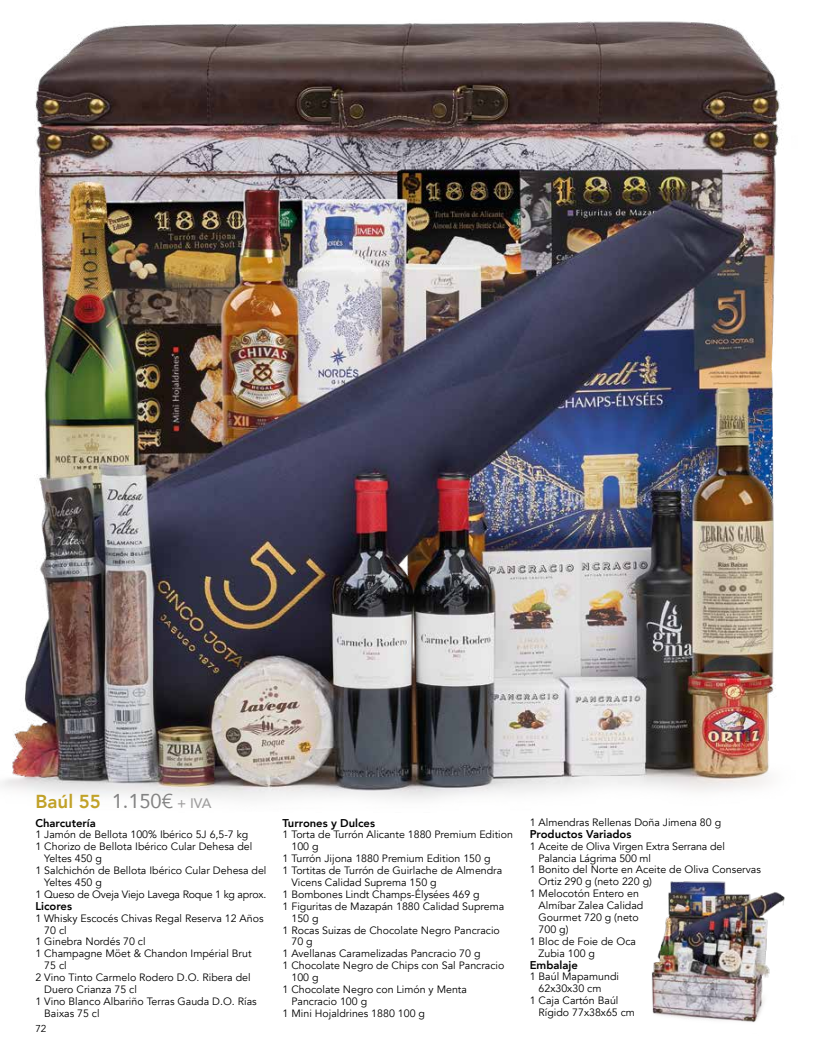
<style>
.page{position:relative;width:815px;height:1053px;background:#fff}
.page>*{position:absolute;margin:0;border:0;box-sizing:border-box;transform-origin:0 0}
.t1{font:800 18.75px "Avenir";color:#c1a128}
.t2{font:800 11.25px "Avenir";color:#000}
.t3{font:10.62px "Avenir";color:#000}
.t4{font:10.62px "Avenir";letter-spacing:-.02em;color:#000}
.t5{font:10px "Avenir";color:#000}
.s1{font-weight:400;font-size:20px;color:#828282}
.s2{font-weight:500;font-size:13.75px;color:#9e9d9d}
</style>
<div class="page">
<img style="left:1px;top:21px;width:782px;height:779px">
<img style="left:651px;top:881px;width:134px;height:142px">
<h1 class="t1" style="left:35px;top:786px;width:178px">Baúl 55 <span class="s1">1.150€</span> <span class="s2">+ IVA</span></h1>
<p class="t2" style="left:35px;top:813px;width:62px">Charcutería</p>
<p class="t3" style="left:35px;top:828px;width:215px">1 Jamón de Bellota 100% Ibérico 5J 6,5-7 kg</p>
<p class="t3" style="left:35px;top:840px;width:218px">1 Chorizo de Bellota Ibérico Cular Dehesa del</p>
<p class="t3" style="left:44px;top:852px;width:59px">Yeltes 450 g</p>
<p class="t3" style="left:35px;top:864px;width:233px">1 Salchichón de Bellota Ibérico Cular Dehesa del</p>
<p class="t3" style="left:44px;top:875px;width:59px">Yeltes 450 g</p>
<p class="t4" style="left:35px;top:887px;width:232px">1 Queso de Oveja Viejo Lavega Roque 1 kg aprox.</p>
<p class="t2" style="left:35px;top:897px;width:38px">Licores</p>
<p class="t3" style="left:35px;top:911px;width:230px">1 Whisky Escocés Chivas Regal Reserva 12 Años</p>
<p class="t3" style="left:44px;top:923px;width:24px">70 cl</p>
<p class="t3" style="left:35px;top:935px;width:112px">1 Ginebra Nordés 70 cl</p>
<p class="t3" style="left:35px;top:947px;width:218px">1 Champagne Möet &amp; Chandon Impérial Brut</p>
<p class="t3" style="left:44px;top:959px;width:24px">75 cl</p>
<p class="t3" style="left:35px;top:970px;width:217px">2 Vino Tinto Carmelo Rodero D.O. Ribera del</p>
<p class="t3" style="left:44px;top:982px;width:94px">Duero Crianza 75 cl</p>
<p class="t3" style="left:35px;top:994px;width:223px">1 Vino Blanco Albariño Terras Gauda D.O. Rías</p>
<p class="t3" style="left:44px;top:1006px;width:57px">Baixas 75 cl</p>
<p class="t5" style="left:35px;top:1022px;width:13px">72</p>
<p class="t2" style="left:283px;top:813px;width:94px">Turrones y Dulces</p>
<p class="t3" style="left:283px;top:828px;width:232px">1 Torta de Turrón Alicante 1880 Premium Edition</p>
<p class="t3" style="left:291px;top:840px;width:29px">100 g</p>
<p class="t3" style="left:283px;top:852px;width:210px">1 Turrón Jijona 1880 Premium Edition 150 g</p>
<p class="t3" style="left:283px;top:864px;width:221px">1 Tortitas de Turrón de Guirlache de Almendra</p>
<p class="t3" style="left:291px;top:875px;width:147px">Vicens Calidad Suprema 150 g</p>
<p class="t3" style="left:283px;top:887px;width:199px">1 Bombones Lindt Champs-Élysées 469 g</p>
<p class="t3" style="left:283px;top:899px;width:223px">1 Figuritas de Mazapán 1880 Calidad Suprema</p>
<p class="t3" style="left:291px;top:911px;width:29px">150 g</p>
<p class="t3" style="left:283px;top:923px;width:219px">1 Rocas Suizas de Chocolate Negro Pancracio</p>
<p class="t3" style="left:291px;top:935px;width:23px">70 g</p>
<p class="t3" style="left:283px;top:947px;width:199px">1 Avellanas Caramelizadas Pancracio 70 g</p>
<p class="t3" style="left:283px;top:959px;width:223px">1 Chocolate Negro de Chips con Sal Pancracio</p>
<p class="t3" style="left:291px;top:970px;width:29px">100 g</p>
<p class="t3" style="left:283px;top:982px;width:186px">1 Chocolate Negro con Limón y Menta</p>
<p class="t3" style="left:291px;top:994px;width:77px">Pancracio 100 g</p>
<p class="t3" style="left:283px;top:1006px;width:144px">1 Mini Hojaldrines 1880 100 g</p>
<p class="t3" style="left:530px;top:816px;width:193px">1 Almendras Rellenas Doña Jimena 80 g</p>
<p class="t2" style="left:530px;top:825px;width:103px">Productos Variados</p>
<p class="t3" style="left:530px;top:839px;width:197px">1 Aceite de Oliva Virgen Extra Serrana del</p>
<p class="t3" style="left:539px;top:851px;width:114px">Palancia Lágrima 500 ml</p>
<p class="t3" style="left:530px;top:863px;width:233px">1 Bonito del Norte en Aceite de Oliva Conservas</p>
<p class="t3" style="left:539px;top:875px;width:115px">Ortiz 290 g (neto 220 g)</p>
<p class="t3" style="left:530px;top:887px;width:111px">1 Melocotón Entero en</p>
<p class="t3" style="left:539px;top:899px;width:106px">Almíbar Zalea Calidad</p>
<p class="t3" style="left:539px;top:910px;width:102px">Gourmet 720 g (neto</p>
<p class="t3" style="left:539px;top:922px;width:31px">700 g)</p>
<p class="t3" style="left:530px;top:934px;width:108px">1 Bloc de Foie de Oca</p>
<p class="t3" style="left:539px;top:946px;width:58px">Zubia 100 g</p>
<p class="t2" style="left:530px;top:955px;width:50px">Embalaje</p>
<p class="t3" style="left:530px;top:970px;width:91px">1 Baúl Mapamundi</p>
<p class="t3" style="left:539px;top:982px;width:64px">62x30x30 cm</p>
<p class="t3" style="left:530px;top:994px;width:90px">1 Caja Cartón Baúl</p>
<p class="t3" style="left:539px;top:1005px;width:98px">Rígido 77x38x65 cm</p>
</div>
